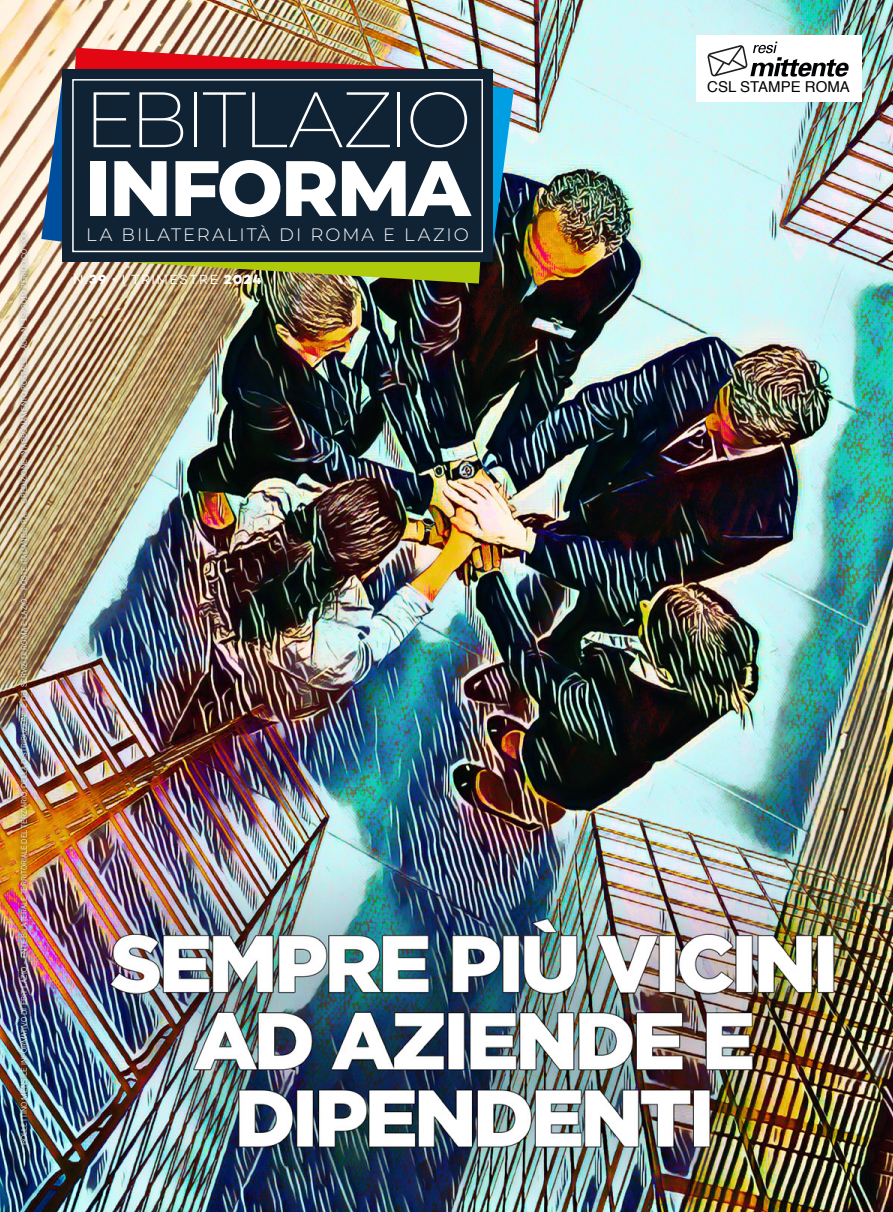
<style>
.page{position:relative;width:893px;height:1212px;background:#fff}
.page>*{position:absolute;margin:0;border:0;box-sizing:border-box;transform-origin:0 0}
.t1{font:200 78.3px "Montserrat";letter-spacing:-.05em;color:#fff}
.t2{font:800 78.3px "Montserrat";letter-spacing:-.03em;color:#fff}
.t3{font:300 18px "Montserrat";letter-spacing:.11em;color:#fff}
.t4{font:15px "Helvetica";color:#000}
.t5{font:13.5px "Campton";letter-spacing:.1em;color:#fff}
.t6{font:300 8.25px "Franklin Gothic URW";color:#fff}
.s1{font-weight:800}
</style>
<div class="page">
<img style="left:0;top:0;width:893px;height:1212px">
<img style="left:41px;top:48px;width:473px;height:236px">
<div style="left:16px;top:227px;width:16px;height:921px;background:#000;opacity:.75"></div>
<div style="left:696px;top:35px;width:165px;height:66px;background:#fff"></div>
<svg style="left:707px;top:42px;width:142px;height:35px"></svg>
<div style="left:62px;top:69px;width:431px;height:193px;background:#102335"></div>
<div style="left:72px;top:79px;width:411px;height:173px;border:2px solid #fff"></div>
<p class="t6" style="left:19px;top:1145px;width:915px;rotate:-90deg">BOLLETTINO MENSILE INFORMATIVO DI EBIT LAZIO – ENTE BILATERALE TERRITORIALE DEL TERZIARIO, DELLA DISTRIBUZIONE E DEI SERVIZI DI ROMA E LAZIO – POSTE ITALIANE S.P.A. – SPEDIZIONE IN ABBONAMENTO POSTALE – AUT. N°19/2019 PERIODICO ROC</p>
<h1 class="t1" style="left:84px;top:67px;width:389px">EBITLAZIO</h1>
<h1 class="t2" style="left:85px;top:131px;width:387px">INFORMA</h1>
<h2 class="t3" style="left:86px;top:222px;width:384px">LA BILATERALITÀ DI ROMA E LAZIO</h2>
<p class="t5" style="left:73px;top:270px;width:190px">N.<span class="s1">39</span> • I TRIMESTRE <span class="s1">2024</span></p>
<h3 class="t4" style="left:707px;top:75px;width:144px">CSL STAMPE ROMA</h3>
</div>
